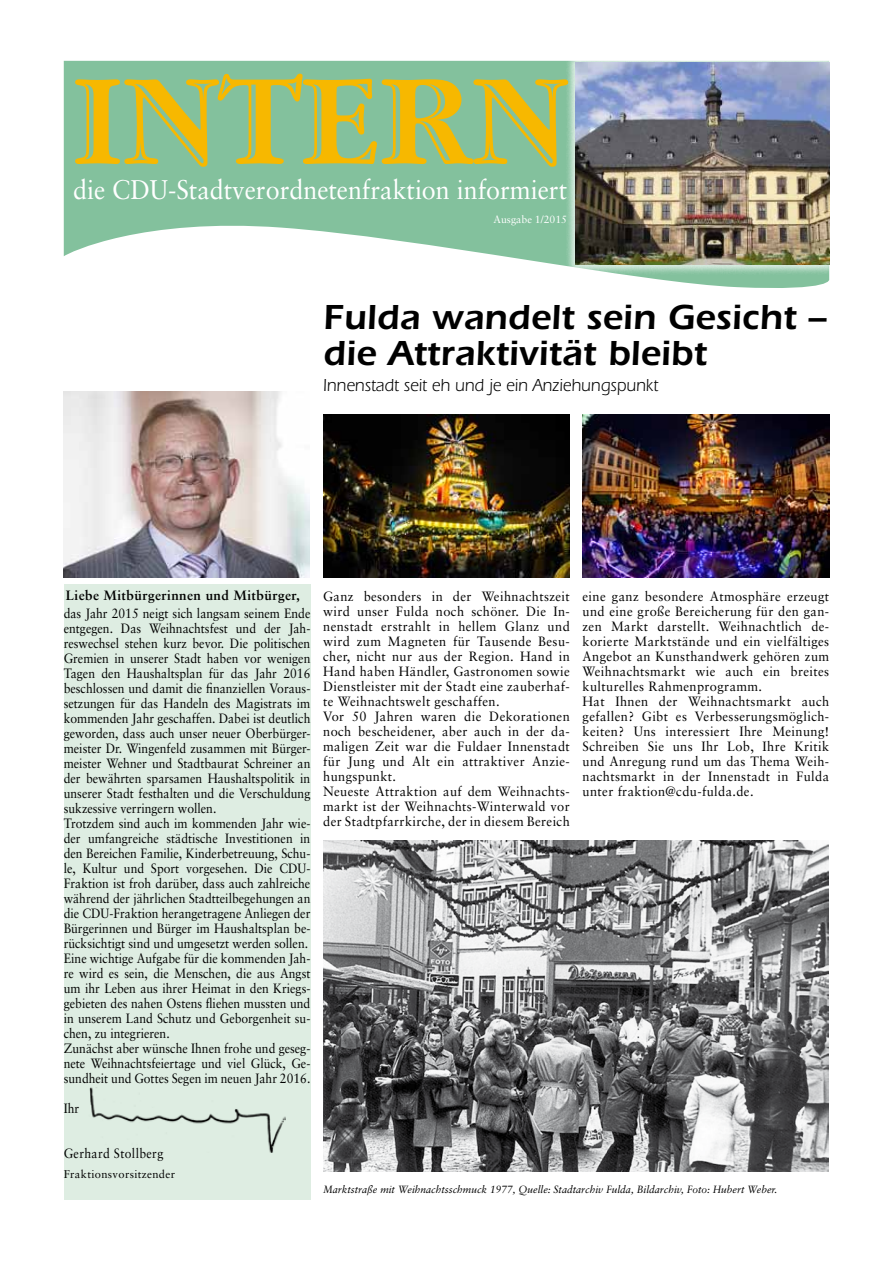
<style>
.page{position:relative;width:893px;height:1263px;background:#fff}
.page>*{position:absolute;margin:0;border:0;box-sizing:border-box;transform-origin:0 0}
.t1{font:124.5px "Garamond Han ITC";color:#f7b800}
.t2{font:600 36px/36px "ITC Eras LT";letter-spacing:.005em;color:#000}
.t3{font:27px "Sabon LT";color:#fff;scale:.93 1}
.t4{font:18px "ITC Eras LT";letter-spacing:.005em;color:#000;scale:.92 1}
.t5{font:13.5px/15px "Sabon LT";color:#000;scale:.9 1}
.t6{font:13.5px/15px "Sabon LT";letter-spacing:.03em;color:#000;scale:.95 1}
.t7{font:700 13.5px "Sabon LT";letter-spacing:.03em;color:#000}
.t8{font:13.5px "Sabon LT";letter-spacing:.03em;color:#000;scale:.9 1}
.t9{font:11.25px "Sabon LT";letter-spacing:.03em;color:#000}
.t10{font:italic 10.5px "Sabon LT";color:#000}
.t11{font:10.5px "Sabon LT";color:#fff}
</style>
<div class="page">
<svg style="left:64px;top:61px;width:766px;height:227px;fill:#83c19d"></svg>
<div style="left:566px;top:52px;width:273px;height:223px;background:#fff;opacity:.75"></div>
<img style="left:575px;top:62px;width:254px;height:203px">
<div style="left:64px;top:584px;width:246px;height:615px;background:#deede2"></div>
<img style="left:89px;top:1087px;width:196px;height:66px">
<img style="left:64px;top:392px;width:246px;height:185px">
<img style="left:323px;top:414px;width:246px;height:163px">
<img style="left:583px;top:415px;width:246px;height:162px">
<img style="left:323px;top:841px;width:505px;height:330px">
<h1 class="t1" style="left:72px;top:48px;width:499px">INTERN</h1>
<h3 class="t3" style="left:73px;top:173px;width:533px">die CDU-Stadtverordnetenfraktion informiert</h3>
<p class="t11" style="left:493px;top:213px;width:75px">Ausgabe 1/2015</p>
<h2 class="t2" style="left:323px;top:299px;width:504px">Fulda wandelt sein Gesicht – die Attraktivität bleibt</h2>
<h3 class="t4" style="left:323px;top:375px;width:366px">Innenstadt seit eh und je ein Anziehungspunkt</h3>
<p class="t7" style="left:66px;top:587px;width:236px">Liebe Mitbürgerinnen und Mitbürger,</p>
<p class="t5" style="left:64px;top:605px;width:276px">das Jahr 2015 neigt sich langsam seinem Ende entgegen. Das Weihnachtsfest und der Jah&shy;reswechsel stehen kurz bevor. Die politischen Gremien in unserer Stadt haben vor wenigen Tagen den Haushaltsplan für das Jahr 2016 beschlossen und damit die finanziellen Voraus&shy;setzungen für das Handeln des Magistrats im kommenden Jahr geschaffen. Dabei ist deutlich geworden, dass auch unser neuer Oberbürger&shy;meister Dr. Wingenfeld zusammen mit Bürger&shy;meister Wehner und Stadtbaurat Schreiner an der bewährten sparsamen Haushaltspolitik in unserer Stadt festhalten und die Verschuldung sukzessive verringern wollen.<br>Trotzdem sind auch im kommenden Jahr wie&shy;der umfangreiche städtische Investitionen in den Bereichen Familie, Kinderbetreuung, Schu&shy;le, Kultur und Sport vorgesehen. Die CDU-Fraktion ist froh darüber, dass auch zahlreiche während der jährlichen Stadtteilbegehungen an die CDU-Fraktion herangetragene Anliegen der Bürgerinnen und Bürger im Haushaltsplan be&shy;rücksichtigt sind und umgesetzt werden sollen.<br>Eine wichtige Aufgabe für die kommenden Jah&shy;re wird es sein, die Menschen, die aus Angst um ihr Leben aus ihrer Heimat in den Kriegs&shy;gebieten des nahen Ostens fliehen mussten und in unserem Land Schutz und Geborgenheit su&shy;chen, zu integrieren.<br>Zunächst aber wünsche Ihnen frohe und geseg&shy;nete Weihnachtsfeiertage und viel Glück, Ge&shy;sundheit und Gottes Segen im neuen Jahr 2016.</p>
<p class="t5" style="left:64px;top:1100px;width:19px">Ihr</p>
<p class="t8" style="left:64px;top:1145px;width:112px">Gerhard Stollberg</p>
<p class="t9" style="left:64px;top:1167px;width:113px">Fraktionsvorsitzender</p>
<p class="t6" style="left:323px;top:588px;width:261px">Ganz besonders in der Weihnachtszeit wird unser Fulda noch schöner. Die In&shy;nenstadt erstrahlt in hellem Glanz und wird zum Magneten für Tausende Besu&shy;cher, nicht nur aus der Region. Hand in Hand haben Händler, Gastronomen sowie Dienstleister mit der Stadt eine zauberhaf&shy;te Weihnachtswelt geschaffen.<br>Vor 50 Jahren waren die Dekorationen noch bescheidener, aber auch in der da&shy;maligen Zeit war die Fuldaer Innenstadt für Jung und Alt ein attraktiver Anzie&shy;hungspunkt.<br>Neueste Attraktion auf dem Weihnachts&shy;markt ist der Weihnachts-Winterwald vor der Stadtpfarrkirche, der in diesem Bereich</p>
<p class="t6" style="left:583px;top:588px;width:261px">eine ganz besondere Atmosphäre erzeugt und eine große Bereicherung für den gan&shy;zen Markt darstellt. Weihnachtlich de&shy;korierte Marktstände und ein vielfältiges Angebot an Kunsthandwerk gehören zum Weihnachtsmarkt wie auch ein breites kulturelles Rahmenprogramm.<br>Hat Ihnen der Weihnachtsmarkt auch gefallen? Gibt es Verbesserungsmöglich&shy;keiten? Uns interessiert Ihre Meinung!<br>Schreiben Sie uns Ihr Lob, Ihre Kritik und Anregung rund um das Thema Weih&shy;nachtsmarkt in der Innenstadt in Fulda unter fraktion@cdu-fulda.de.</p>
<p class="t10" style="left:323px;top:1183px;width:456px">Marktstraße mit Weihnachtsschmuck 1977, Quelle: Stadtarchiv Fulda, Bildarchiv, Foto: Hubert Weber.</p>
</div>
